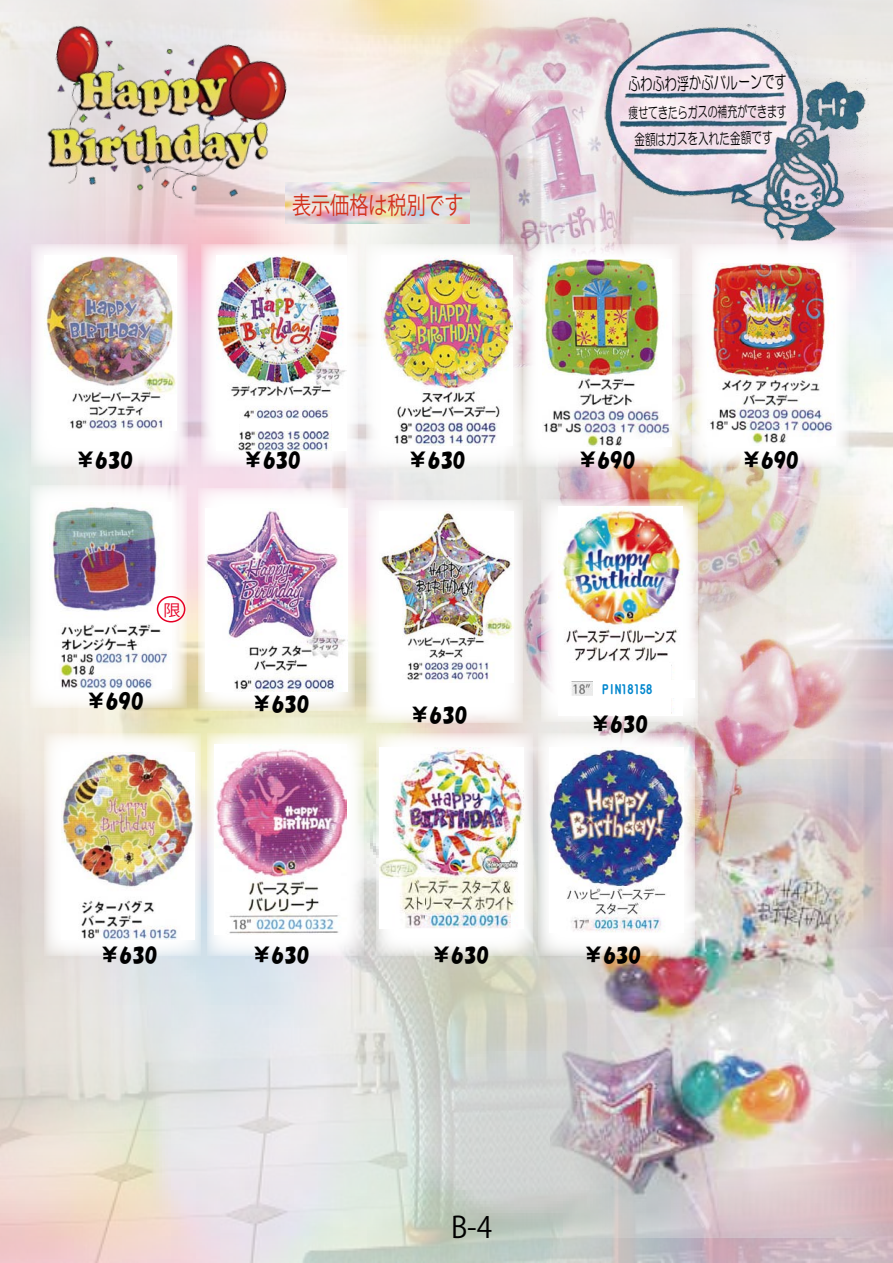
<style>
.page{position:relative;width:893px;height:1263px;background:#fff}
.page>*{position:absolute;margin:0;border:0;box-sizing:border-box;transform-origin:0 0}
.t1{font:29.25px "Koz Go Pro";color:#000;scale:.96 1}
.t2{font:24.15px "Koz Go Pro";color:#d2311c;scale:.79 1}
.t3{font:19.5px "HGP Soei Kakupoptai";color:#000}
.t4{font:17.4px "HG Maru Gothic MPRO";color:#000;scale:.7 1}
.t5{font:15.75px "Koz Go Pro";color:#e60025;scale:1.08 1}
.t6{font:15.15px "HG Maru Gothic MPRO";color:#000;scale:.7 1}
.t7{font:15px "HG Maru Gothic MPRO";color:#000;scale:.66 1}
.t8{font:12.45px "Yenti EG Extra SJIS";color:#0086cd}
</style>
<div class="page">
<img style="left:0;top:0;width:893px;height:1263px">
<p class="t2" style="left:292px;top:190px;width:219px">表示価格は税別です</p>
<p class="t4" style="left:628px;top:75px;width:228px;rotate:-1deg">ふわふわ浮かぶバルーンです</p>
<p class="t6" style="left:634px;top:132px;width:199px;rotate:-1deg">金額はガスを入れた金額です</p>
<p class="t7" style="left:628px;top:106px;width:241px;rotate:-1deg">痩せてきたらガスの補充ができます</p>
<p class="t3" style="left:76px;top:450px;width:59px">￥630</p>
<p class="t3" style="left:244px;top:450px;width:59px">￥630</p>
<p class="t3" style="left:408px;top:450px;width:59px">￥630</p>
<p class="t3" style="left:578px;top:450px;width:59px">￥690</p>
<p class="t3" style="left:742px;top:450px;width:59px">￥690</p>
<p class="t5" style="left:163px;top:599px;width:17px">限</p>
<p class="t3" style="left:86px;top:691px;width:59px">￥690</p>
<p class="t3" style="left:252px;top:694px;width:59px">￥630</p>
<p class="t8" style="left:602px;top:683px;width:51px">PIN18158</p>
<p class="t3" style="left:410px;top:705px;width:59px">￥630</p>
<p class="t3" style="left:591px;top:714px;width:59px">￥630</p>
<p class="t3" style="left:100px;top:945px;width:59px">￥630</p>
<p class="t3" style="left:252px;top:945px;width:59px">￥630</p>
<p class="t3" style="left:432px;top:945px;width:59px">￥630</p>
<p class="t3" style="left:584px;top:945px;width:59px">￥630</p>
<h1 class="t1" style="left:451px;top:1208px;width:44px">B-4</h1>
</div>
